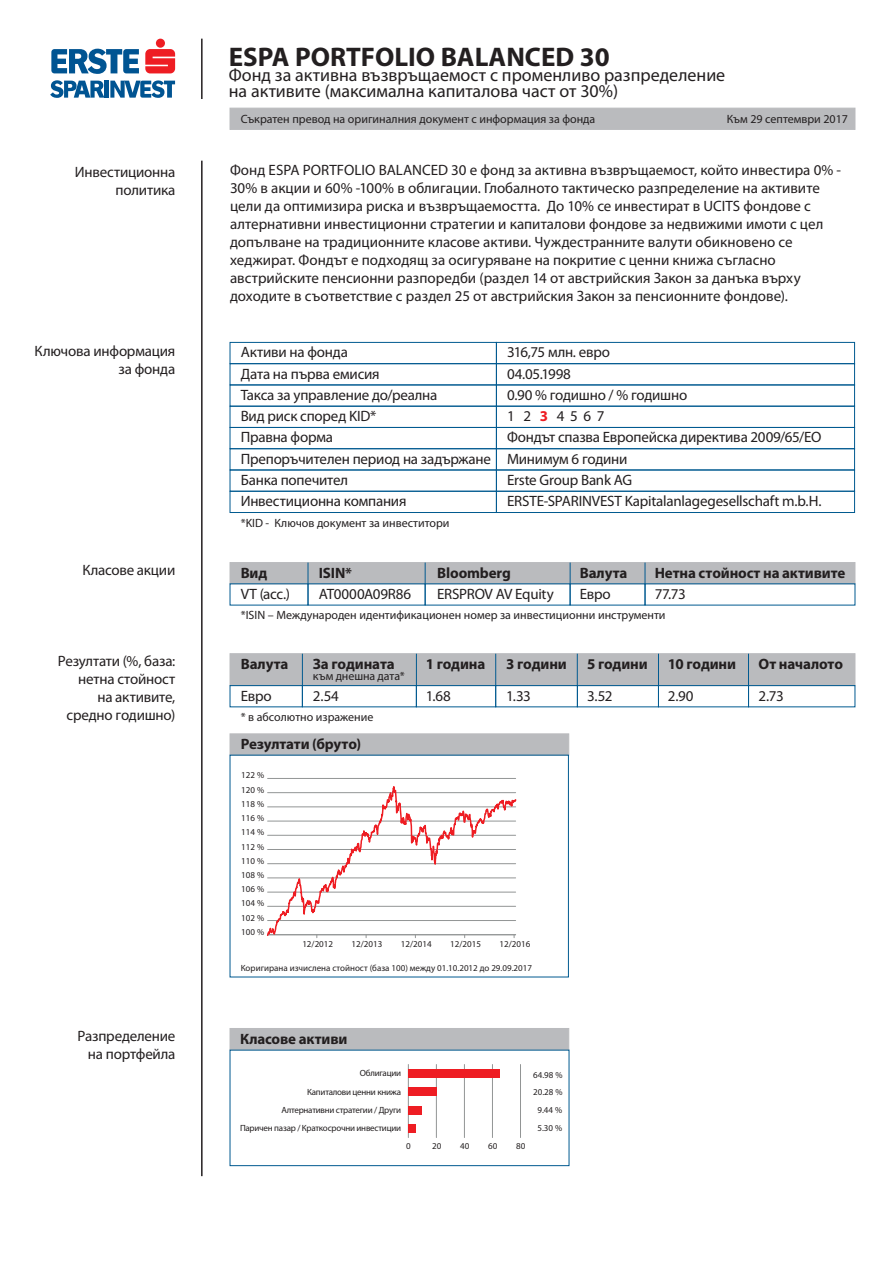
<style>
.page{position:relative;width:893px;height:1263px;background:#fff}
.page>*{position:absolute;margin:0;border:0;box-sizing:border-box;transform-origin:0 0}
.t1{font:700 27px "Myriad Pro";color:#231f20}
.t2{font:18px/15.6px "Myriad Pro";color:#231f20}
.t3{font:15px/18px "Myriad Pro";letter-spacing:-.005em;color:#231f20;text-align:right}
.t4{font:700 15px "Myriad Pro";letter-spacing:-.01em;color:#231f20}
.t5{font:12px "Myriad Pro";color:#231f20}
.t6{font:9px/17.9px "Myriad Pro";color:#231f20;text-align:center}
.t7{font:9px/18.3px "Myriad Pro";letter-spacing:-.025em;color:#231f20;text-align:right}
.s1{font-weight:700;color:#ee1d23}
</style>
<div class="page">
<div style="left:230px;top:562px;width:625px;height:22px;background:#babbbe"></div>
<div style="left:230px;top:733px;width:339px;height:22px;background:#babbbe;border:1px solid #babbbe"></div>
<hr style="left:201px;top:39px;width:2px;height:60px;background:#231f20">
<div style="left:230px;top:342px;width:267px;height:22px;border:1px solid #015a90"></div>
<div style="left:230px;top:363px;width:267px;height:22px;border:1px solid #015a90"></div>
<div style="left:230px;top:406px;width:267px;height:22px;border:1px solid #015a90"></div>
<div style="left:230px;top:427px;width:267px;height:22px;border:1px solid #015a90"></div>
<div style="left:496px;top:342px;width:359px;height:22px;border:1px solid #015a90"></div>
<div style="left:496px;top:363px;width:359px;height:22px;border:1px solid #015a90"></div>
<div style="left:496px;top:406px;width:359px;height:22px;border:1px solid #015a90"></div>
<div style="left:496px;top:427px;width:359px;height:22px;border:1px solid #015a90"></div>
<div style="left:230px;top:448px;width:267px;height:22px;border:1px solid #015a90"></div>
<div style="left:496px;top:448px;width:359px;height:22px;border:1px solid #015a90"></div>
<div style="left:230px;top:491px;width:267px;height:22px;border:1px solid #015a90"></div>
<div style="left:496px;top:491px;width:359px;height:22px;border:1px solid #015a90"></div>
<svg style="left:308px;top:562px;width:1px;height:22px"></svg>
<svg style="left:425px;top:562px;width:1px;height:22px"></svg>
<svg style="left:570px;top:562px;width:1px;height:22px"></svg>
<svg style="left:645px;top:562px;width:1px;height:22px"></svg>
<div style="left:230px;top:653px;width:625px;height:33px;background:#babbbe"></div>
<hr style="left:302px;top:654px;width:1px;height:31px;background:#015a90">
<hr style="left:416px;top:654px;width:1px;height:31px;background:#015a90">
<hr style="left:495px;top:654px;width:1px;height:31px;background:#015a90">
<hr style="left:577px;top:654px;width:1px;height:31px;background:#015a90">
<hr style="left:658px;top:654px;width:1px;height:31px;background:#015a90">
<hr style="left:748px;top:654px;width:1px;height:31px;background:#015a90">
<div style="left:230px;top:685px;width:73px;height:22px;border:1px solid #015a90"></div>
<div style="left:302px;top:685px;width:115px;height:22px;border:1px solid #015a90"></div>
<div style="left:416px;top:685px;width:80px;height:22px;border:1px solid #015a90"></div>
<div style="left:495px;top:685px;width:83px;height:22px;border:1px solid #015a90"></div>
<div style="left:577px;top:685px;width:82px;height:22px;border:1px solid #015a90"></div>
<div style="left:658px;top:685px;width:91px;height:22px;border:1px solid #015a90"></div>
<div style="left:748px;top:685px;width:107px;height:22px;border:1px solid #015a90"></div>
<hr style="left:201px;top:161px;width:2px;height:1015px;background:#231f20">
<svg style="left:50px;top:80px;width:54px;height:18px"></svg>
<div style="left:156px;top:39px;width:9px;height:9px;background:#ee1d23;border-radius:50%"></div>
<svg style="left:145px;top:49px;width:30px;height:24px"></svg>
<svg style="left:51px;top:49px;width:88px;height:25px"></svg>
<svg style="left:110px;top:80px;width:65px;height:18px"></svg>
<hr style="left:105px;top:81px;width:4px;height:17px;background:#005492">
<div style="left:230px;top:1028px;width:339px;height:22px;background:#babbbe;border:1px solid #babbbe"></div>
<div style="left:230px;top:1050px;width:339px;height:116px;border:1px solid #015a90"></div>
<div style="left:230px;top:108px;width:625px;height:22px;background:#babbbe"></div>
<svg style="left:267px;top:778px;width:250px;height:160px"></svg>
<hr style="left:520px;top:1064px;width:1px;height:73px;background:#929595">
<hr style="left:408px;top:1064px;width:1px;height:73px;background:#929595">
<hr style="left:436px;top:1064px;width:1px;height:73px;background:#929595">
<hr style="left:464px;top:1064px;width:1px;height:73px;background:#929595">
<hr style="left:492px;top:1064px;width:1px;height:73px;background:#929595">
<div style="left:408px;top:1069px;width:91px;height:9px;background:#ee1d23"></div>
<div style="left:408px;top:1087px;width:29px;height:9px;background:#ee1d23"></div>
<div style="left:408px;top:1106px;width:14px;height:8px;background:#ee1d23"></div>
<div style="left:408px;top:1124px;width:8px;height:9px;background:#ee1d23"></div>
<h1 class="t1" style="left:229px;top:39px;width:382px">ESPA PORTFOLIO BALANCED 30</h1>
<p class="t2" style="left:229px;top:67px;width:498px">Фонд за активна възвръщаемост с променливо разпределение на активите (максимална капиталова част от 30%)</p>
<p class="t5" style="left:241px;top:111px;width:356px">Съкратен превод на оригиналния документ с информация за фонда</p>
<p class="t5" style="left:727px;top:111px;width:123px">Към 29 септември 2017</p>
<p class="t3" style="left:75px;top:163px;width:102px">Инвестиционна политика</p>
<p class="t3" style="left:230px;top:161px;width:613px;text-align:left">Фонд ESPA PORTFOLIO BALANCED 30 е фонд за активна възвръщаемост, който инвестира 0% - 30% в акции и 60% -100% в облигации. Глобалното тактическо разпределение на активите цели да оптимизира риска и възвръщаемостта. До 10% се инвестират в UCITS фондове с алтернативни инвестиционни стратегии и капиталови фондове за недвижими имоти с цел допълване на традиционните класове активи. Чуждестранните валути обикновено се хеджират. Фондът е подходящ за осигуряване на покритие с ценни книжа съгласно австрийските пенсионни разпоредби (раздел 14 от австрийския Закон за данъка върху доходите в съответствие с раздел 25 от австрийския Закон за пенсионните фондове).</p>
<p class="t3" style="left:35px;top:342px;width:142px">Ключова информация за фонда</p>
<p class="t3" style="left:241px;top:343px;width:109px">Активи на фонда</p>
<p class="t3" style="left:241px;top:363px;width:252px;line-height:21.3px;text-align:left">Дата на първа емисия<br>Такса за управление до/реална<br>Вид риск според KID*<br>Правна форма<br>Препоръчителен период на задържане<br>Банка попечител<br>Инвестиционна компания</p>
<p class="t3" style="left:507px;top:341px;width:316px;line-height:21.3px;text-align:left">316,75 млн. евро<br>04.05.1998<br>0.90 % годишно / % годишно<br>1 2 <span class="s1">3</span> 4 5 6 7<br>Фондът спазва Европейска директива 2009/65/ЕО<br>Минимум 6 години<br>Erste Group Bank AG<br>ERSTE-SPARINVEST Kapitalanlagegesellschaft m.b.H.</p>
<p class="t5" style="left:241px;top:516px;width:210px">*KID - Ключов документ за инвеститори</p>
<p class="t3" style="left:82px;top:561px;width:94px">Класове акции</p>
<p class="t4" style="left:241px;top:563px;width:28px">Вид</p>
<p class="t4" style="left:319px;top:563px;width:35px">ISIN*</p>
<p class="t4" style="left:437px;top:563px;width:75px">Bloomberg</p>
<p class="t4" style="left:580px;top:563px;width:49px">Валута</p>
<p class="t4" style="left:655px;top:563px;width:192px">Нетна стойност на активите</p>
<p class="t3" style="left:241px;top:585px;width:51px">VT (acc.)</p>
<p class="t3" style="left:319px;top:585px;width:94px">AT0000A09R86</p>
<p class="t3" style="left:437px;top:585px;width:118px">ERSPROV AV Equity</p>
<p class="t3" style="left:580px;top:585px;width:32px">Евро</p>
<p class="t3" style="left:655px;top:585px;width:33px">77.73</p>
<p class="t5" style="left:241px;top:608px;width:426px">*ISIN – Международен идентификационен номер за инвестиционни инструменти</p>
<p class="t3" style="left:58px;top:652px;width:119px">Резултати (%, база: нетна стойност<br>на активите, средно годишно)</p>
<p class="t4" style="left:241px;top:654px;width:49px">Валута</p>
<p class="t4" style="left:313px;top:654px;width:83px">За годината</p>
<p class="t5" style="left:313px;top:669px;width:93px">към днешна дата*</p>
<p class="t4" style="left:426px;top:654px;width:61px">1 година</p>
<p class="t4" style="left:506px;top:654px;width:62px">3 години</p>
<p class="t4" style="left:587px;top:654px;width:62px">5 години</p>
<p class="t4" style="left:668px;top:654px;width:70px">10 години</p>
<p class="t4" style="left:759px;top:654px;width:86px">От началото</p>
<p class="t3" style="left:241px;top:686px;width:32px">Евро</p>
<p class="t3" style="left:313px;top:686px;width:27px">2.54</p>
<p class="t3" style="left:426px;top:686px;width:27px">1.68</p>
<p class="t3" style="left:506px;top:686px;width:26px">1.33</p>
<p class="t3" style="left:587px;top:686px;width:27px">3.52</p>
<p class="t3" style="left:668px;top:686px;width:27px">2.90</p>
<p class="t3" style="left:759px;top:686px;width:27px">2.73</p>
<p class="t5" style="left:241px;top:709px;width:134px">* в абсолютно изражение</p>
<p class="t4" style="left:241px;top:734px;width:122px">Резултати (бруто)</p>
<p class="t6" style="left:241px;top:766px;width:24px">122 %</p>
<p class="t6" style="left:241px;top:780px;width:24px">120 %</p>
<p class="t6" style="left:241px;top:795px;width:24px">118 %</p>
<p class="t6" style="left:241px;top:809px;width:24px">116 %</p>
<p class="t6" style="left:241px;top:823px;width:24px">114 %</p>
<p class="t6" style="left:241px;top:837px;width:24px">112 %</p>
<p class="t6" style="left:241px;top:852px;width:24px">110 %</p>
<p class="t6" style="left:241px;top:866px;width:24px">108 %</p>
<p class="t6" style="left:241px;top:880px;width:24px">106 %</p>
<p class="t6" style="left:241px;top:908px;width:24px">102 %</p>
<p class="t6" style="left:241px;top:894px;width:24px">104 %</p>
<p class="t6" style="left:241px;top:923px;width:24px">100 %</p>
<p class="t6" style="left:302px;top:935px;width:32px">12/2012</p>
<p class="t6" style="left:352px;top:935px;width:32px">12/2013</p>
<p class="t6" style="left:401px;top:935px;width:32px">12/2014</p>
<p class="t6" style="left:450px;top:935px;width:32px">12/2015</p>
<p class="t6" style="left:500px;top:935px;width:32px">12/2016</p>
<p class="t6" style="left:241px;top:959px;width:293px">Коригирана изчислена стойност (база 100) между 01.10.2012 до 29.09.2017</p>
<p class="t3" style="left:78px;top:1026px;width:99px">Разпределение на портфейла</p>
<p class="t4" style="left:240px;top:1029px;width:109px">Класове активи</p>
<p class="t7" style="left:240px;top:1064px;width:163px">Облигации<br>Капиталови ценни книжа<br>Алтернативни стратегии / Други<br>Паричен пазар / Краткосрочни инвестиции</p>
<p class="t6" style="left:406px;top:1137px;width:6px">0</p>
<p class="t6" style="left:432px;top:1137px;width:11px">20</p>
<p class="t6" style="left:460px;top:1137px;width:11px">40</p>
<p class="t6" style="left:488px;top:1137px;width:11px">60</p>
<p class="t6" style="left:516px;top:1137px;width:11px">80</p>
<p class="t6" style="left:533px;top:1065px;width:31px">64.98 %<br>20.28 %<br>9.44 %<br>5.30 %</p>
</div>
